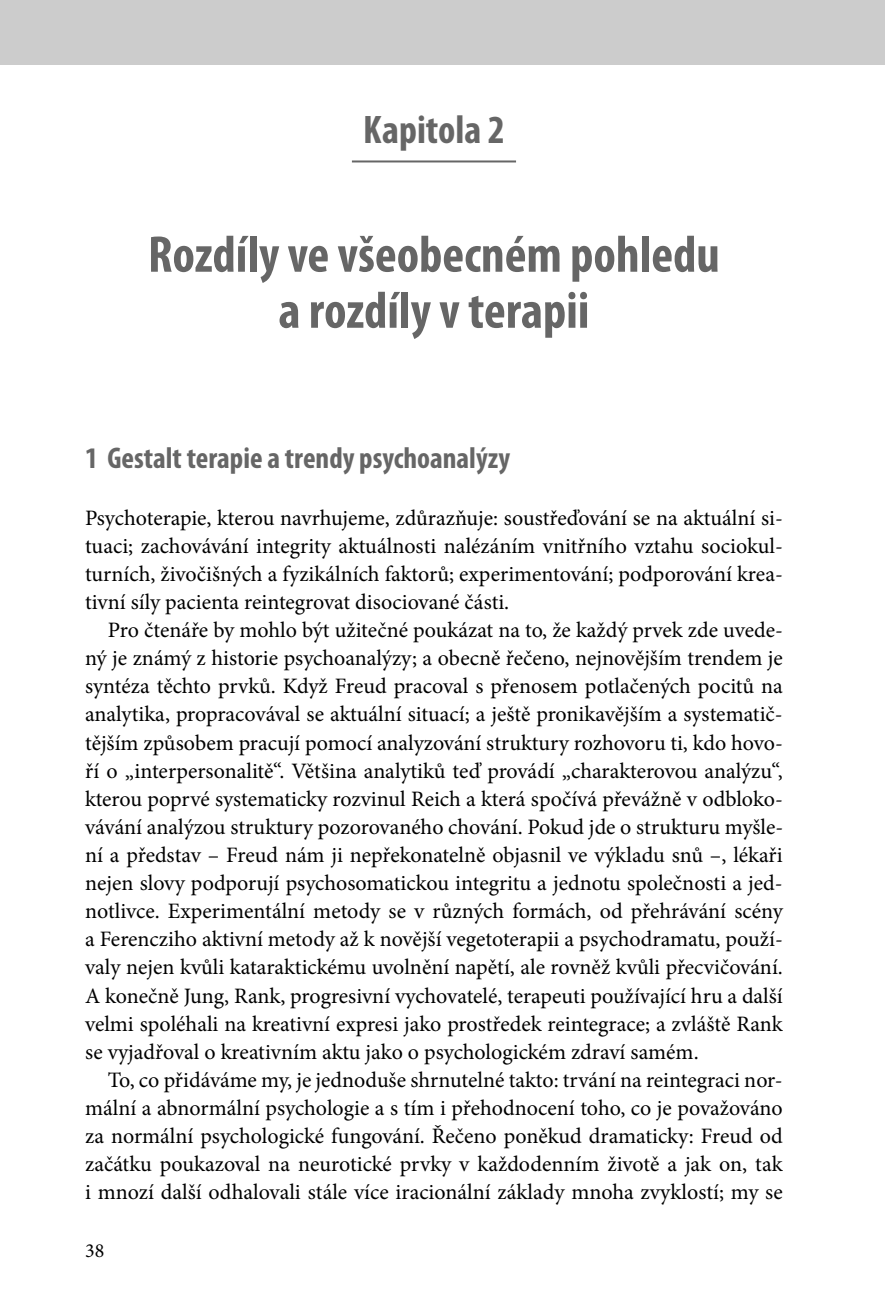
<style>
.page{position:relative;width:885px;height:1316px;background:#fff}
.page>*{position:absolute;margin:0;border:0;box-sizing:border-box;transform-origin:0 0}
.t1{font:700 condensed 52px/56px "Myriad Pro";color:#666;text-align:center}
.t2{font:700 condensed 40px "Myriad Pro";color:#666}
.t3{font:700 condensed 30px "Myriad Pro";color:#666}
.t4{font:22px/28.2px "Minion Pro";color:#000;text-align:justify}
.t5{font:20px "Minion Pro";color:#000}
</style>
<div class="page">
<div style="left:0;top:0;width:884px;height:64px;background:#ccc"></div>
<hr style="left:352px;top:160px;width:164px;height:2px;background:#666">
<h2 class="t2" style="left:363px;top:115px;width:143px">Kapitola 2</h2>
<h1 class="t1" style="left:148px;top:231px;width:573px">Rozdíly ve všeobecném pohledu a rozdíly v terapii</h1>
<h3 class="t3" style="left:85px;top:447px;width:426px">1 Gestalt terapie a trendy psychoanalýzy</h3>
<p class="t4" style="left:85px;top:505px;width:699px">Psychoterapie, kterou navrhujeme, zdůrazňuje: soustřeďování se na aktuální si&shy;tuaci; zachovávání integrity aktuálnosti nalézáním vnitřního vztahu sociokul&shy;turních, živočišných a fyzikálních faktorů; experimentování; podporování krea&shy;tivní síly pacienta reintegrovat disociované části.</p>
<p class="t4" style="left:85px;top:617px;width:699px;text-indent:23px">Pro čtenáře by mohlo být užitečné poukázat na to, že každý prvek zde uvede&shy;ný je známý z historie psychoanalýzy; a obecně řečeno, nejnovějším trendem je syntéza těchto prvků. Když Freud pracoval s přenosem potlačených pocitů na analytika, propracovával se aktuální situací; a ještě pronikavějším a systematič&shy;tějším způsobem pracují pomocí analyzování struktury rozhovoru ti, kdo hovo&shy;ří o „interpersonalitě“. Většina analytiků teď provádí „charakterovou analýzu“, kterou poprvé systematicky rozvinul Reich a která spočívá převážně v odbloko&shy;vávání analýzou struktury pozorovaného chování. Pokud jde o strukturu myšle&shy;ní a představ – Freud nám ji nepřekonatelně objasnil ve výkladu snů –, lékaři nejen slovy podporují psychosomatickou integritu a jednotu společnosti a jed&shy;notlivce. Experimentální metody se v různých formách, od přehrávání scény a Ferencziho aktivní metody až k novější vegetoterapii a psychodramatu, použí&shy;valy nejen kvůli kataraktickému uvolnění napětí, ale rovněž kvůli přecvičování.<br>A konečně Jung, Rank, progresivní vychovatelé, terapeuti používající hru a další velmi spoléhali na kreativní expresi jako prostředek reintegrace; a zvláště Rank se vyjadřoval o kreativním aktu jako o psychologickém zdraví samém.</p>
<p class="t4" style="left:85px;top:1067px;width:699px;text-indent:23px">To, co přidáváme my, je jednoduše shrnutelné takto: trvání na reintegraci nor&shy;mální a abnormální psychologie a s tím i přehodnocení toho, co je považováno za normální psychologické fungování. Řečeno poněkud dramaticky: Freud od začátku poukazoval na neurotické prvky v každodenním životě a jak on, tak i mnozí další odhalovali stále více iracionální základy mnoha zvyklostí; my se</p>
<p class="t5" style="left:85px;top:1242px;width:21px">38</p>
</div>
